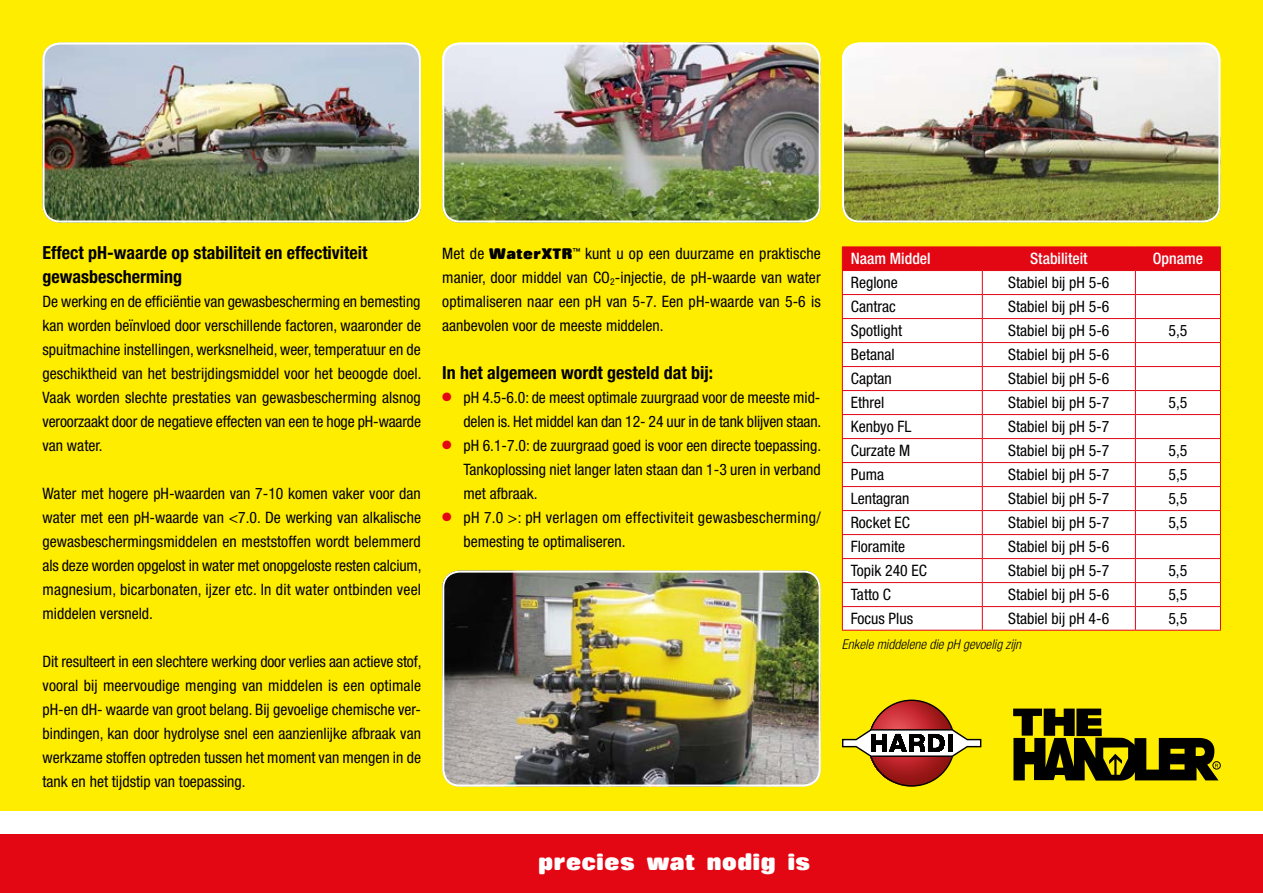
<style>
.page{position:relative;width:1263px;height:893px;background:#fff}
.page>*{position:absolute;margin:0;border:0;box-sizing:border-box;transform-origin:0 0}
.t1{font:800 21px "Rolling No One";color:#fff}
.t2{font:700 condensed 18px/24px "Helvetica Neue LT Std";color:#000}
.t3{font:condensed 15.75px/24px "Helvetica Neue LT Std";color:#000;text-align:justify}
.t4{font:condensed 15.75px/24px "Helvetica Neue LT Std";letter-spacing:.02em;color:#000}
.t5{font:500 condensed 15.75px "Helvetica Neue LT Std";color:#fff}
.t6{font:italic 300 condensed 13.5px "Helvetica Neue LT Std";color:#000}
.s1{font-family:"Rolling No One";font-weight:800;font-stretch:normal;font-size:13.5px}
.s2{color:#e30613}
</style>
<div class="page">
<div style="left:0;top:0;width:1263px;height:811px;background:#ffed00"></div>
<div style="left:0;top:835px;width:1263px;height:58px;background:#e30613"></div>
<svg style="left:842px;top:247px;width:379px;height:383px;background:#fbe3e5"></svg>
<hr style="left:842px;top:630px;width:140px;height:1px;background:#e30613">
<hr style="left:982px;top:630px;width:153px;height:1px;background:#e30613">
<hr style="left:1135px;top:630px;width:86px;height:1px;background:#e30613">
<img style="left:43px;top:43px;width:378px;height:178px">
<div style="left:43px;top:43px;width:378px;height:180px;border:2px solid #fff;border-radius:16px"></div>
<img style="left:842px;top:43px;width:378px;height:178px">
<div style="left:842px;top:43px;width:378px;height:180px;border:2px solid #fff;border-radius:16px"></div>
<img style="left:442px;top:571px;width:377px;height:213px">
<div style="left:442px;top:571px;width:379px;height:216px;border:2px solid #fff;border-radius:16px"></div>
<img style="left:442px;top:43px;width:377px;height:177px">
<div style="left:442px;top:43px;width:379px;height:180px;border:2px solid #fff;border-radius:16px"></div>
<svg style="left:842px;top:700px;width:139px;height:87px"></svg>
<svg style="left:1013px;top:709px;width:205px;height:72px"></svg>
<div style="left:1213px;top:761px;width:7px;height:8px;border:1px solid #000;border-radius:50%"></div>
<p class="t2" style="left:43px;top:240px;width:327px">Effect pH-waarde op stabiliteit en effectiviteit gewasbescherming</p>
<p class="t3" style="left:43px;top:289px;width:381px">De werking en de efficiëntie van gewasbescherming en bemesting kan worden beïnvloed door verschillende factoren, waaronder de spuitmachine instellingen, werksnelheid, weer, temperatuur en de geschiktheid van het bestrijdingsmiddel voor het beoogde doel.<br>Vaak worden slechte prestaties van gewasbescherming alsnog veroorzaakt door de negatieve effecten van een te hoge pH-waarde van water.</p>
<p class="t3" style="left:43px;top:481px;width:380px">Water met hogere pH-waarden van 7-10 komen vaker voor dan water met een pH-waarde van &lt;7.0. De werking van alkalische gewasbeschermingsmiddelen en meststoffen wordt belemmerd als deze worden opgelost in water met onopgeloste resten calcium, magnesium, bicarbonaten, ijzer etc. In dit water ontbinden veel middelen versneld.</p>
<p class="t3" style="left:43px;top:649px;width:380px">Dit resulteert in een slechtere werking door verlies aan actieve stof, vooral bij meervoudige menging van middelen is een optimale pH-en dH- waarde van groot belang. Bij gevoelige chemische ver&shy;bindingen, kan door hydrolyse snel een aanzienlijke afbraak van werkzame stoffen optreden tussen het moment van mengen in de tank en het tijdstip van toepassing.</p>
<p class="t3" style="left:442px;top:241px;width:380px">Met de <span class="s1">WaterXTR</span><sup>™</sup> kunt u op een duurzame en praktische manier, door middel van CO<sub>2</sub>-injectie, de pH-waarde van water optimaliseren naar een pH van 5-7. Een pH-waarde van 5-6 is aanbevolen voor de meeste middelen.</p>
<p class="t2" style="left:442px;top:360px;width:272px">In het algemeen wordt gesteld dat bij:</p>
<p class="t3" style="left:442px;top:385px;width:381px;text-align:right"><span class="s2">●</span> pH 4.5-6.0: de meest optimale zuurgraad voor de meeste mid&shy;delen is. Het middel kan dan 12- 24 uur in de tank blijven staan.</p>
<p class="t3" style="left:463px;top:433px;width:359px;text-indent:-21px"><span class="s2">●</span> pH 6.1-7.0: de zuurgraad goed is voor een directe toepassing.<br>Tankoplossing niet langer laten staan dan 1-3 uren in verband met afbraak.</p>
<p class="t4" style="left:463px;top:505px;width:359px;text-indent:-21px"><span class="s2">●</span> pH 7.0 &gt;: pH verlagen om effectiviteit gewasbescherming/ bemesting te optimaliseren.</p>
<p class="t5" style="left:851px;top:249px;width:81px">Naam Middel</p>
<p class="t5" style="left:1030px;top:249px;width:59px">Stabiliteit</p>
<p class="t5" style="left:1153px;top:249px;width:52px">Opname</p>
<p class="t3" style="left:851px;top:270px;width:48px">Reglone</p>
<p class="t3" style="left:1008px;top:270px;width:103px">Stabiel bij pH 5-6</p>
<p class="t3" style="left:851px;top:294px;width:46px">Cantrac</p>
<p class="t3" style="left:1008px;top:294px;width:103px">Stabiel bij pH 5-6</p>
<p class="t3" style="left:851px;top:318px;width:53px">Spotlight</p>
<p class="t3" style="left:1008px;top:318px;width:103px">Stabiel bij pH 5-6</p>
<p class="t3" style="left:1168px;top:318px;width:20px">5,5</p>
<p class="t3" style="left:851px;top:342px;width:45px">Betanal</p>
<p class="t3" style="left:1008px;top:342px;width:103px">Stabiel bij pH 5-6</p>
<p class="t3" style="left:851px;top:366px;width:42px">Captan</p>
<p class="t3" style="left:1008px;top:366px;width:103px">Stabiel bij pH 5-6</p>
<p class="t3" style="left:851px;top:390px;width:35px">Ethrel</p>
<p class="t3" style="left:1008px;top:390px;width:103px">Stabiel bij pH 5-7</p>
<p class="t3" style="left:1168px;top:390px;width:20px">5,5</p>
<p class="t3" style="left:851px;top:414px;width:62px">Kenbyo FL</p>
<p class="t3" style="left:1008px;top:414px;width:103px">Stabiel bij pH 5-7</p>
<p class="t3" style="left:851px;top:438px;width:61px">Curzate M</p>
<p class="t3" style="left:1008px;top:438px;width:103px">Stabiel bij pH 5-7</p>
<p class="t3" style="left:1168px;top:438px;width:20px">5,5</p>
<p class="t3" style="left:851px;top:462px;width:35px">Puma</p>
<p class="t3" style="left:1008px;top:462px;width:103px">Stabiel bij pH 5-7</p>
<p class="t3" style="left:1168px;top:462px;width:20px">5,5</p>
<p class="t3" style="left:851px;top:487px;width:60px">Lentagran</p>
<p class="t3" style="left:1008px;top:487px;width:103px">Stabiel bij pH 5-7</p>
<p class="t3" style="left:1168px;top:487px;width:20px">5,5</p>
<p class="t3" style="left:851px;top:511px;width:61px">Rocket EC</p>
<p class="t3" style="left:1008px;top:511px;width:103px">Stabiel bij pH 5-7</p>
<p class="t3" style="left:1168px;top:511px;width:20px">5,5</p>
<p class="t3" style="left:851px;top:535px;width:56px">Floramite</p>
<p class="t3" style="left:1008px;top:535px;width:103px">Stabiel bij pH 5-6</p>
<p class="t3" style="left:851px;top:559px;width:78px">Topik 240 EC</p>
<p class="t3" style="left:1008px;top:559px;width:103px">Stabiel bij pH 5-7</p>
<p class="t3" style="left:1168px;top:559px;width:20px">5,5</p>
<p class="t3" style="left:851px;top:583px;width:42px">Tatto C</p>
<p class="t3" style="left:1008px;top:583px;width:103px">Stabiel bij pH 5-6</p>
<p class="t3" style="left:1168px;top:583px;width:20px">5,5</p>
<p class="t3" style="left:851px;top:606px;width:64px">Focus Plus</p>
<p class="t3" style="left:1008px;top:606px;width:103px">Stabiel bij pH 4-6</p>
<p class="t3" style="left:1168px;top:606px;width:20px">5,5</p>
<p class="t6" style="left:842px;top:636px;width:181px">Enkele middelene die pH gevoelig zijn</p>
<h1 class="t1" style="left:538px;top:846px;width:274px">precies wat nodig is</h1>
</div>
